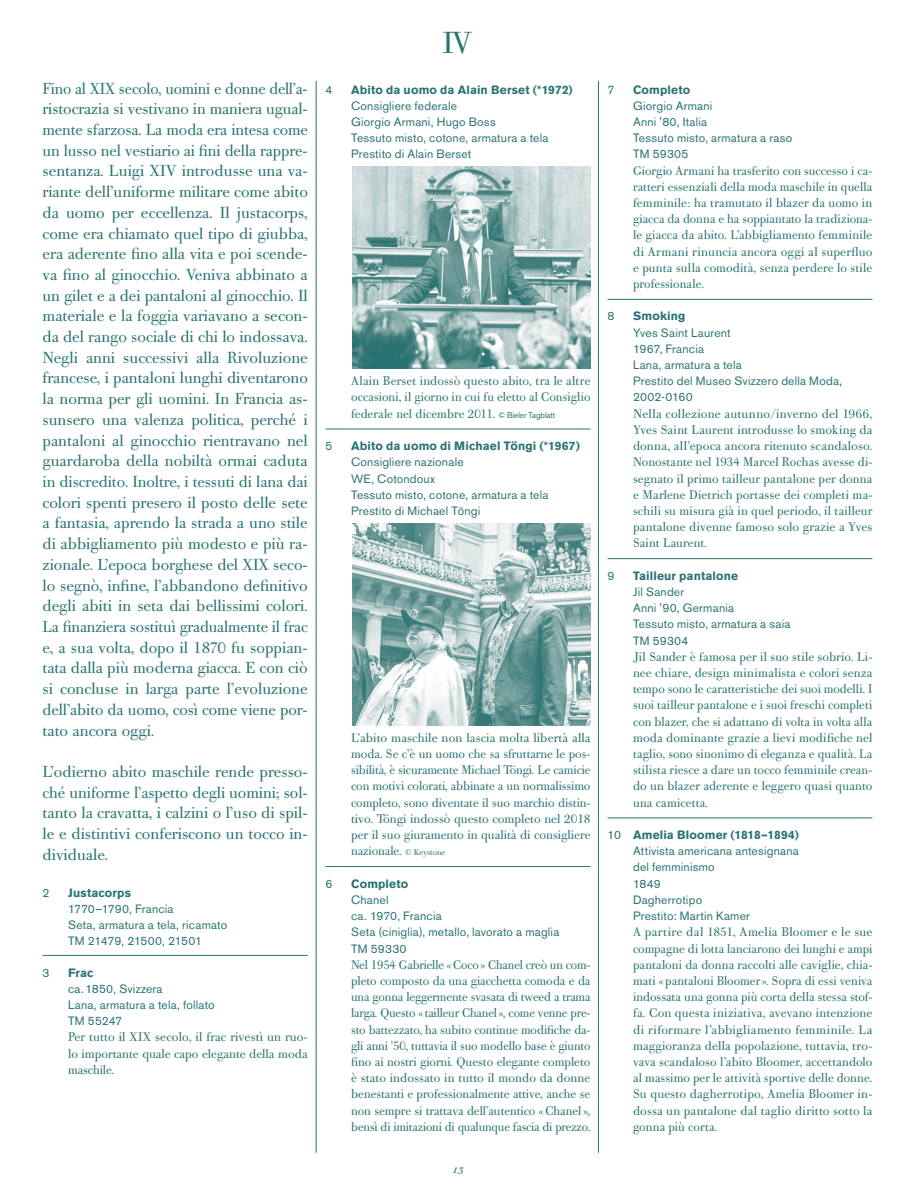
<style>
.page{position:relative;width:915px;height:1191px;background:#fff}
.page>*{position:absolute;margin:0;border:0;box-sizing:border-box;transform-origin:0 0}
.t1{font:30px "Bodoni Old Face BE";color:#2a7372}
.t2{font:15.75px/20.7px "Bodoni Old Face BE";color:#2a7372;text-align:justify;scale:.96 1}
.t3{font:15.75px/20.7px "Bodoni Old Face BE";color:#2a7372;text-align:justify}
.t4{font:12.3px/16.2px "Bodoni Old Face BE";color:#2a7372;text-align:justify}
.t5{font:12.3px/16.2px "Bodoni Old Face BE";color:#2a7372;text-align:justify;scale:.95 1}
.t6{font:12px/16.2px "Akzidenz Grotesk BE";letter-spacing:.015em;color:#2a7372}
.t7{font:700 12px "Akzidenz Grotesk BE";letter-spacing:.01em;color:#2a7372}
.t8{font:12px "Bodoni Old Face BE Italic Exp";color:#2a7372}
.s1{font-family:"Akzidenz Grotesk BE";font-size:8.25px}
.s2{font-size:8.25px}
.s3{font-weight:700}
</style>
<div class="page">
<hr style="left:43px;top:955px;width:264px;height:1px;background:#2a7372">
<hr style="left:325px;top:429px;width:265px;height:1px;background:#2a7372">
<hr style="left:325px;top:866px;width:265px;height:1px;background:#2a7372">
<img style="left:352px;top:167px;width:238px;height:201px">
<img style="left:352px;top:523px;width:238px;height:202px">
<hr style="left:607px;top:299px;width:265px;height:1px;background:#2a7372">
<hr style="left:607px;top:558px;width:265px;height:1px;background:#2a7372">
<hr style="left:607px;top:817px;width:265px;height:1px;background:#2a7372">
<hr style="left:316px;top:81px;width:1px;height:1071px;background:#2a7372">
<hr style="left:598px;top:81px;width:1px;height:1071px;background:#2a7372">
<p class="t2" style="left:43px;top:78px;width:278px">Fino al XIX secolo, uomini e donne dell’a&shy;ristocrazia si vestivano in maniera ugual&shy;mente sfarzosa. La moda era intesa come un lusso nel vestiario ai fini della rappre&shy;sentanza. Luigi XIV introdusse una va&shy;riante dell’uniforme militare come abito da uomo per eccellenza. Il justacorps, come era chiamato quel tipo di giubba, era aderente fino alla vita e poi scende&shy;va fino al ginocchio. Veniva abbinato a un gilet e a dei pantaloni al ginocchio. Il materiale e la foggia variavano a secon&shy;da del rango sociale di chi lo indossava.<br>Negli anni successivi alla Rivoluzione francese, i pantaloni lunghi diventarono la norma per gli uomini. In Francia as&shy;sunsero una valenza politica, perché i pantaloni al ginocchio rientravano nel guardaroba della nobiltà ormai caduta in discredito. Inoltre, i tessuti di lana dai colori spenti presero il posto delle sete a fantasia, aprendo la strada a uno stile di abbigliamento più modesto e più ra&shy;zionale. L’epoca borghese del XIX seco&shy;lo segnò, infine, l’abbandono definitivo degli abiti in seta dai bellissimi colori.<br>La finanziera sostituì gradualmente il frac e, a sua volta, dopo il 1870 fu soppian&shy;tata dalla più moderna giacca. E con ciò si concluse in larga parte l’evoluzione dell’abito da uomo, così come viene por&shy;tato ancora oggi.</p>
<p class="t3" style="left:43px;top:761px;width:266px">L’odierno abito maschile rende presso&shy;ché uniforme l’aspetto degli uomini; sol&shy;tanto la cravatta, i calzini o l’uso di spil&shy;le e distintivi conferiscono un tocco in&shy;dividuale.</p>
<p class="t6" style="left:43px;top:884px;width:8px">2</p>
<p class="t7" style="left:68px;top:885px;width:64px">Justacorps</p>
<p class="t6" style="left:68px;top:900px;width:161px">1770–1790, Francia<br>Seta, armatura a tela, ricamato<br>TM 21479, 21500, 21501</p>
<p class="t6" style="left:43px;top:964px;width:8px">3</p>
<p class="t7" style="left:68px;top:965px;width:27px">Frac</p>
<p class="t6" style="left:68px;top:980px;width:148px">ca.1850, Svizzera<br>Lana, armatura a tela, follato<br>TM 55247</p>
<p class="t4" style="left:68px;top:1029px;width:241px">Per tutto il XIX secolo, il frac rivestì un ruo&shy;lo importante quale capo elegante della moda maschile.</p>
<h1 class="t1" style="left:442px;top:24px;width:31px">IV</h1>
<p class="t6" style="left:325px;top:81px;width:8px">4</p>
<p class="t7" style="left:351px;top:82px;width:223px">Abito da uomo da Alain Berset (*1972)</p>
<p class="t6" style="left:351px;top:97px;width:199px">Consigliere federale<br>Giorgio Armani, Hugo Boss<br>Tessuto misto, cotone, armatura a tela<br>Prestito di Alain Berset</p>
<p class="t4" style="left:351px;top:373px;width:241px">Alain Berset indossò questo abito, tra le altre occasioni, il giorno in cui fu eletto al Consiglio federale nel dicembre 2011. <span class="s1">© Bieler Tagblatt</span></p>
<p class="t6" style="left:325px;top:438px;width:8px">5</p>
<p class="t7" style="left:351px;top:439px;width:230px">Abito da uomo di Michael Töngi (*1967)</p>
<p class="t6" style="left:351px;top:454px;width:199px">Consigliere nazionale<br>WE, Cotondoux<br>Tessuto misto, cotone, armatura a tela<br>Prestito di Michael Töngi</p>
<p class="t4" style="left:351px;top:729px;width:241px">L’abito maschile non lascia molta libertà alla moda. Se c’è un uomo che sa sfruttarne le pos&shy;sibilità, è sicuramente Michael Töngi. Le camicie con motivi colorati, abbinate a un normalissimo completo, sono diventate il suo marchio distin&shy;tivo. Töngi indossò questo completo nel 2018 per il suo giuramento in qualità di consigliere nazionale. <span class="s2">© Keystone</span></p>
<p class="t6" style="left:325px;top:875px;width:8px">6</p>
<p class="t7" style="left:351px;top:876px;width:59px">Completo</p>
<p class="t6" style="left:351px;top:891px;width:210px">Chanel<br>ca. 1970, Francia<br>Seta (ciniglia), metallo, lavorato a maglia<br>TM 59330</p>
<p class="t5" style="left:351px;top:956px;width:253px">Nel 1954 Gabrielle «Coco» Chanel creò un com&shy;pleto composto da una giacchetta comoda e da una gonna leggermente svasata di tweed a trama larga. Questo «tailleur Chanel», come venne pre&shy;sto battezzato, ha subito continue modifiche da&shy;gli anni '50, tuttavia il suo modello base è giunto fino ai nostri giorni. Questo elegante completo è stato indossato in tutto il mondo da donne benestanti e professionalmente attive, anche se non sempre si trattava dell’autentico «Chanel », bensì di imitazioni di qualunque fascia di prezzo.</p>
<p class="t8" style="left:451px;top:1164px;width:13px">13</p>
<p class="t6" style="left:607px;top:81px;width:8px">7</p>
<p class="t7" style="left:632px;top:82px;width:59px">Completo</p>
<p class="t6" style="left:632px;top:97px;width:161px">Giorgio Armani<br>Anni '80, Italia<br>Tessuto misto, armatura a raso<br>TM 59305</p>
<p class="t4" style="left:632px;top:162px;width:241px">Giorgio Armani ha trasferito con successo i ca&shy;ratteri essenziali della moda maschile in quella femminile: ha tramutato il blazer da uomo in giacca da donna e ha soppiantato la tradiziona&shy;le giacca da abito. L’abbigliamento femminile di Armani rinuncia ancora oggi al superfluo e punta sulla comodità, senza perdere lo stile professionale.</p>
<p class="t6" style="left:607px;top:308px;width:8px">8</p>
<p class="t7" style="left:632px;top:309px;width:54px">Smoking</p>
<p class="t6" style="left:632px;top:324px;width:211px">Yves Saint Laurent<br>1967, Francia<br>Lana, armatura a tela<br>Prestito del Museo Svizzero della Moda,<br>2002-0160</p>
<p class="t4" style="left:632px;top:405px;width:241px">Nella collezione autunno/inverno del 1966, Yves Saint Laurent introdusse lo smoking da donna, all’epoca ancora ritenuto scandaloso.<br>Nonostante nel 1934 Marcel Rochas avesse di&shy;segnato il primo tailleur pantalone per donna e Marlene Dietrich portasse dei completi ma&shy;schili su misura già in quel periodo, il tailleur pantalone divenne famoso solo grazie a Yves Saint Laurent.</p>
<p class="t6" style="left:607px;top:567px;width:8px">9</p>
<p class="t7" style="left:632px;top:568px;width:107px">Tailleur pantalone</p>
<p class="t6" style="left:632px;top:583px;width:159px">Jil Sander<br>Anni '90, Germania<br>Tessuto misto, armatura a saia<br>TM 59304</p>
<p class="t4" style="left:632px;top:648px;width:241px">Jil Sander è famosa per il suo stile sobrio. Li&shy;nee chiare, design minimalista e colori senza tempo sono le caratteristiche dei suoi modelli. I suoi tailleur pantalone e i suoi freschi completi con blazer, che si adattano di volta in volta alla moda dominante grazie a lievi modifiche nel taglio, sono sinonimo di eleganza e qualità. La stilista riesce a dare un tocco femminile crean&shy;do un blazer aderente e leggero quasi quanto una camicetta.</p>
<p class="t6" style="left:632px;top:826px;width:167px;text-indent:-26px">10 <span class="s3">Amelia Bloomer (1818–1894)<br></span>Attivista americana antesignana del femminismo<br>1849<br>Dagherrotipo<br>Prestito: Martin Kamer</p>
<p class="t4" style="left:632px;top:924px;width:241px">A partire dal 1851, Amelia Bloomer e le sue compagne di lotta lanciarono dei lunghi e ampi pantaloni da donna raccolti alle caviglie, chia&shy;mati «pantaloni Bloomer». Sopra di essi veniva indossata una gonna più corta della stessa stof&shy;fa. Con questa iniziativa, avevano intenzione di riformare l’abbigliamento femminile. La maggioranza della popolazione, tuttavia, tro&shy;vava scandaloso l’abito Bloomer, accettandolo al massimo per le attività sportive delle donne.<br>Su questo dagherrotipo, Amelia Bloomer in&shy;dossa un pantalone dal taglio diritto sotto la gonna più corta.</p>
</div>
